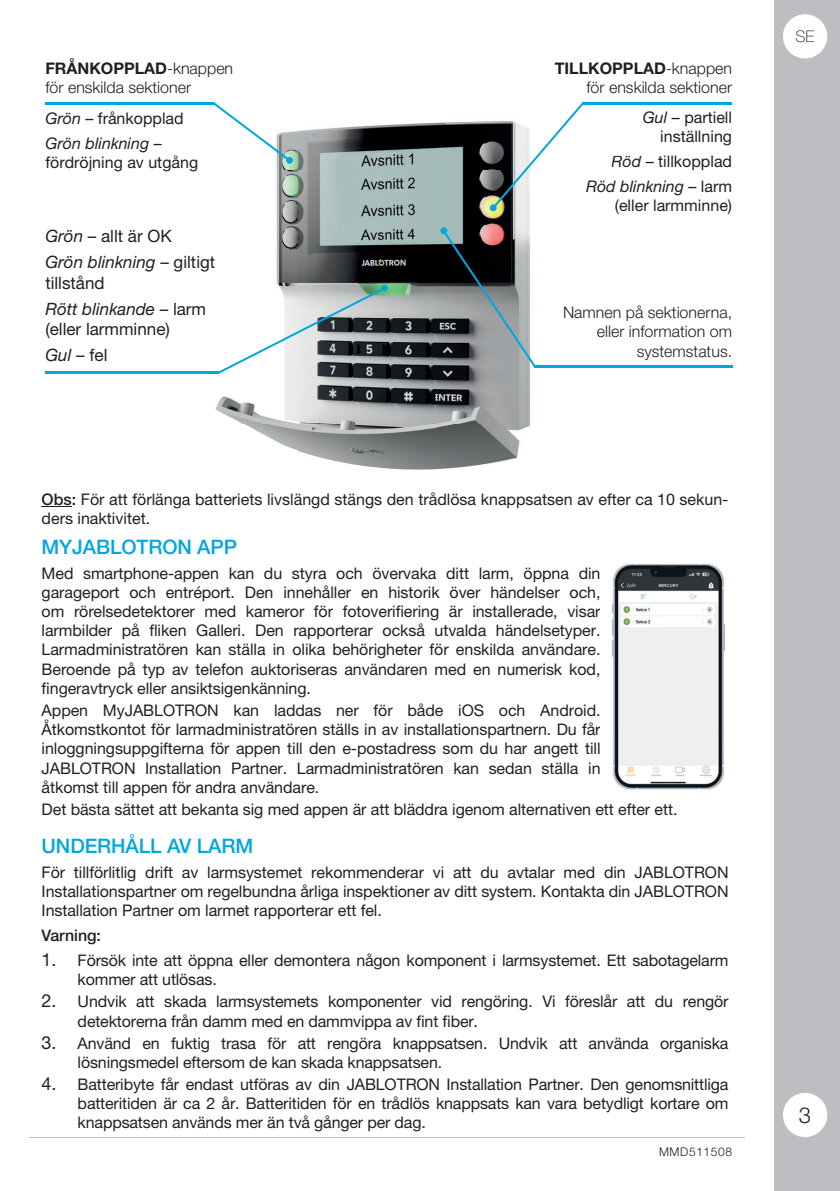
<style>
.page{position:relative;width:840px;height:1191px;background:#fff}
.page>*{position:absolute;margin:0;border:0;box-sizing:border-box;transform-origin:0 0}
.t1{font:300 22px "Helvetica Neue LT Pro";color:#231f20}
.t2{font:500 20px "Helvetica Neue LT Pro";letter-spacing:-.005em;color:#00a6e0}
.t3{font:17px/26px "Helvetica Neue LT Pro";color:#231f20}
.t4{font:italic 17px/26px "Helvetica Neue LT Pro";color:#231f20}
.t5{font:16px/19.2px "Helvetica Neue LT Pro";letter-spacing:-.005em;color:#231f20}
.t6{font:300 16px/19.2px "Helvetica Neue LT Pro";color:#231f20;text-align:right}
.t7{font:italic 16px/24.8px "Helvetica Neue LT Pro";color:#231f20}
.t8{font:500 16px "Helvetica Neue LT Pro";letter-spacing:-.005em;color:#231f20}
.t9{font:100 16px "Helvetica Neue LT Pro";color:#231f20}
.t10{font:300 12px "Helvetica Neue LT Pro";letter-spacing:.05em;color:#231f20}
.s1{font-weight:700}
.s2{font-style:normal}
.s3{font-style:italic}
.s4{font-weight:500}
.s5{font-size:18px}
</style>
<div class="page">
<div style="left:774px;top:0;width:65px;height:1191px;background:#bdbec1"></div>
<svg style="left:783px;top:14px;width:43px;height:44px"></svg>
<div style="left:782px;top:1092px;width:44px;height:45px;background:#fff;border-radius:50%"></div>
<hr style="left:582px;top:102px;width:149px;height:2px;background:#00a6e0">
<hr style="left:45px;top:102px;width:169px;height:2px;background:#00a6e0">
<hr style="left:533px;top:365px;width:198px;height:2px;background:#00a6e0">
<img style="left:160px;top:104px;width:485px;height:366px">
<img style="left:160px;top:112px;width:24px;height:15px">
<img style="left:160px;top:156px;width:37px;height:16px">
<svg style="left:160px;top:230px;width:12px;height:12px"></svg>
<img style="left:160px;top:256px;width:55px;height:16px">
<img style="left:160px;top:302px;width:45px;height:13px">
<img style="left:160px;top:323px;width:9px;height:15px">
<svg style="left:643px;top:111px;width:2px;height:12px"></svg>
<img style="left:611px;top:156px;width:30px;height:11px">
<img style="left:641px;top:156px;width:4px;height:14px">
<img style="left:586px;top:181px;width:59px;height:14px">
<img style="left:615px;top:200px;width:30px;height:14px">
<img style="left:535px;top:365px;width:110px;height:2px">
<svg style="left:310px;top:131px;width:7px;height:7px"></svg>
<svg style="left:489px;top:103px;width:94px;height:108px"></svg>
<svg style="left:440px;top:227px;width:95px;height:140px;background:#6e7275"></svg>
<svg style="left:212px;top:102px;width:81px;height:62px"></svg>
<svg style="left:218px;top:285px;width:169px;height:89px"></svg>
<hr style="left:45px;top:372px;width:174px;height:2px;background:#00a6e0">
<hr style="left:42px;top:506px;width:30px;height:1px;background:#231f20">
<img style="left:611px;top:564px;width:114px;height:226px">
<p class="t6" style="left:45px;top:60px;width:189px;text-align:left"><span class="s1">FRÅNKOPPLAD</span>-knappen för enskilda sektioner</p>
<p class="t7" style="left:45px;top:108px;width:140px">Grön <span class="s2">– frånkopplad<br></span>Grön blinkning <span class="s2">–</span></p>
<p class="t5" style="left:45px;top:155px;width:154px">fördröjning av utgång</p>
<p class="t4" style="left:45px;top:225px;width:171px">Grön <span class="s2">– allt är OK<br></span>Grön blinkning <span class="s2">– giltigt</span></p>
<p class="t3" style="left:45px;top:272px;width:162px">tillstånd<br><span class="s3">Rött blinkande</span> – larm</p>
<p class="t3" style="left:45px;top:318px;width:126px">(eller larmminne)<br><span class="s3">Gul</span> – fel</p>
<p class="t6" style="left:554px;top:60px;width:179px"><span class="s1">TILLKOPPLAD</span>-knappen för enskilda sektioner</p>
<p class="t5" style="left:642px;top:110px;width:91px;text-align:right"><span class="s3">Gul</span> – partiell inställning</p>
<p class="t5" style="left:585px;top:151px;width:147px;line-height:24.8px;text-align:right"><span class="s3">Röd</span> – tillkopplad<br><span class="s3">Röd blinkning</span> – larm</p>
<p class="t5" style="left:614px;top:198px;width:119px">(eller larmminne)</p>
<p class="t6" style="left:562px;top:305px;width:170px">Namnen på sektionerna, eller information om systemstatus.</p>
<p class="t5" style="left:42px;top:491px;width:688px"><span class="s4">Obs:</span> För att förlänga batteriets livslängd stängs den trådlösa knappsatsen av efter ca 10 sekun&shy;ders inaktivitet.</p>
<p class="t2" style="left:42px;top:539px;width:197px">MYJABLOTRON APP</p>
<p class="t5" style="left:42px;top:565px;width:560px;text-align:justify">Med smartphone-appen kan du styra och övervaka ditt larm, öppna din garageport och entréport. Den innehåller en historik över händelser och, om rörelsedetektorer med kameror för fotoverifiering är installerade, visar larmbilder på fliken Galleri. Den rapporterar också utvalda händelsetyper.<br>Larmadministratören kan ställa in olika behörigheter för enskilda användare.<br>Beroende på typ av telefon auktoriseras användaren med en numerisk kod, fingeravtryck eller ansiktsigenkänning.</p>
<p class="t5" style="left:42px;top:702px;width:560px;text-align:justify">Appen MyJABLOTRON kan laddas ner för både iOS och Android.<br>Åtkomstkontot för larmadministratören ställs in av installationspartnern. Du får inloggningsuppgifterna för appen till den e-postadress som du har angett till JABLOTRON Installation Partner. Larmadministratören kan sedan ställa in åtkomst till appen för andra användare.</p>
<p class="t5" style="left:42px;top:801px;width:637px">Det bästa sättet att bekanta sig med appen är att bläddra igenom alternativen ett efter ett.</p>
<p class="t2" style="left:42px;top:838px;width:213px">UNDERHÅLL AV LARM</p>
<p class="t5" style="left:42px;top:864px;width:688px;text-align:justify">För tillförlitlig drift av larmsystemet rekommenderar vi att du avtalar med din JABLOTRON Installationspartner om regelbundna årliga inspektioner av ditt system. Kontakta din JABLOTRON Installation Partner om larmet rapporterar ett fel.</p>
<p class="t8" style="left:42px;top:929px;width:61px">Varning:</p>
<p class="t5" style="left:78px;top:952px;width:652px;text-indent:-36px"><span class="s5">1.</span> Försök inte att öppna eller demontera någon komponent i larmsystemet. Ett sabotagelarm kommer att utlösas.</p>
<p class="t5" style="left:78px;top:994px;width:652px;text-indent:-36px"><span class="s5">2.</span> Undvik att skada larmsystemets komponenter vid rengöring. Vi föreslår att du rengör detektorerna från damm med en dammvippa av fint fiber.</p>
<p class="t5" style="left:78px;top:1035px;width:652px;text-indent:-36px"><span class="s5">3.</span> Använd en fuktig trasa för att rengöra knappsatsen. Undvik att använda organiska lösningsmedel eftersom de kan skada knappsatsen.</p>
<p class="t5" style="left:78px;top:1076px;width:652px;text-align:justify;text-indent:-36px"><span class="s5">4.</span> Batteribyte får endast utföras av din JABLOTRON Installation Partner. Den genomsnittliga batteritiden är ca 2 år. Batteritiden för en trådlös knappsats kan vara betydligt kortare om knappsatsen används mer än två gånger per dag.</p>
<p class="t10" style="left:658px;top:1147px;width:75px">MMD511508</p>
<p class="t9" style="left:795px;top:31px;width:21px">SE</p>
<h1 class="t1" style="left:798px;top:1107px;width:14px">3</h1>
</div>
